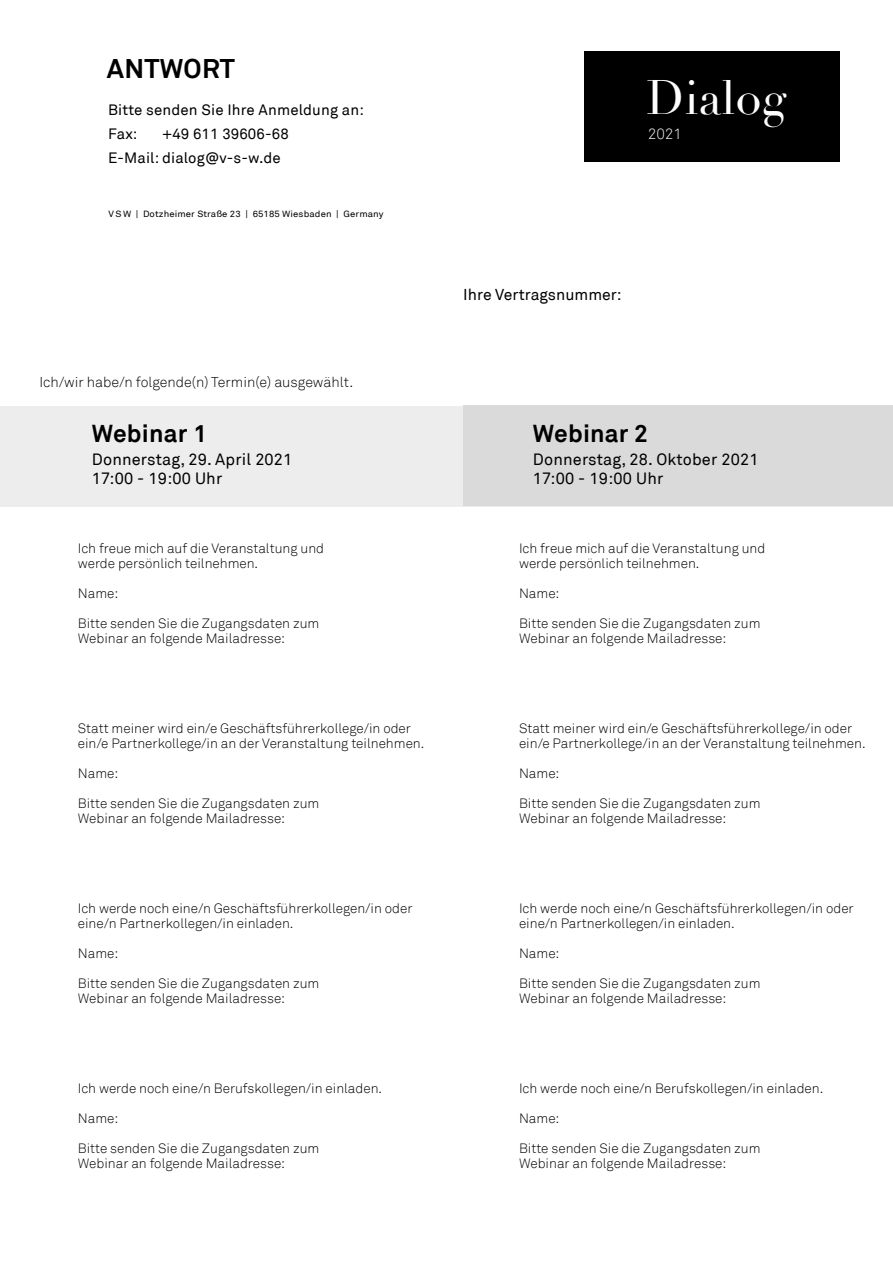
<style>
.page{position:relative;width:893px;height:1263px;background:#fff}
.page>*{position:absolute;margin:0;border:0;box-sizing:border-box;transform-origin:0 0}
.t1{font:47.25px "Didot";color:#fff}
.t2{font:700 27px "Akkurat";letter-spacing:.01em;color:#000}
.t3{font:700 24.45px "Akkurat";letter-spacing:.01em;color:#000}
.t4{font:16.35px/19.5px "Akkurat";letter-spacing:.01em;color:#000}
.t5{font:15.75px "Akkurat";color:#000}
.t6{font:15px/24px "Akkurat";letter-spacing:.01em;color:#000}
.t7{font:300 15px "Akkurat";color:#fff}
.t8{font:300 14.25px "Akkurat";color:#000}
.t9{font:300 13.5px/15px "Akkurat";color:#000}
.t10{font:9px "Akkurat";letter-spacing:.01em;color:#000;scale:1.06 1}
</style>
<div class="page">
<div style="left:0;top:406px;width:893px;height:100px;background:#ededed"></div>
<div style="left:464px;top:406px;width:429px;height:100px;background:#dadada"></div>
<div style="left:584px;top:51px;width:256px;height:111px;background:#000"></div>
<h2 class="t2" style="left:107px;top:51px;width:130px">ANTWORT</h2>
<p class="t6" style="left:108px;top:98px;width:257px">Bitte senden Sie Ihre Anmeldung an:<br>Fax:</p>
<p class="t6" style="left:108px;top:122px;width:182px;text-indent:54px">+49 611 39606-68<br>E-Mail: dialog@v-s-w.de</p>
<p class="t10" style="left:109px;top:208px;width:261px">V S W | Dotzheimer Straße 23 | 65185 Wiesbaden | Germany</p>
<p class="t8" style="left:39px;top:373px;width:315px">Ich/wir habe/n folgende(n) Termin(e) ausgewählt.</p>
<h3 class="t3" style="left:92px;top:418px;width:117px">Webinar 1</h3>
<p class="t4" style="left:92px;top:450px;width:202px">Donnerstag, 29. April 2021<br>17:00 - 19:00 Uhr</p>
<p class="t9" style="left:78px;top:541px;width:248px">Ich freue mich auf die Veranstaltung und werde persönlich teilnehmen.</p>
<p class="t9" style="left:78px;top:586px;width:42px">Name:</p>
<p class="t9" style="left:78px;top:616px;width:243px">Bitte senden Sie die Zugangsdaten zum<br>Webinar an folgende Mailadresse:</p>
<p class="t9" style="left:78px;top:721px;width:348px">Statt meiner wird ein/e Geschäftsführerkollege/in oder ein/e Partnerkollege/in an der Veranstaltung teilnehmen.</p>
<p class="t9" style="left:78px;top:766px;width:42px">Name:</p>
<p class="t9" style="left:78px;top:796px;width:243px">Bitte senden Sie die Zugangsdaten zum<br>Webinar an folgende Mailadresse:</p>
<p class="t9" style="left:78px;top:901px;width:336px">Ich werde noch eine/n Geschäftsführerkollegen/in oder eine/n Partnerkollegen/in einladen.</p>
<p class="t9" style="left:78px;top:946px;width:42px">Name:</p>
<p class="t9" style="left:78px;top:976px;width:243px">Bitte senden Sie die Zugangsdaten zum<br>Webinar an folgende Mailadresse:</p>
<p class="t9" style="left:78px;top:1081px;width:306px">Ich werde noch eine/n Berufskollegen/in einladen.</p>
<p class="t9" style="left:78px;top:1111px;width:42px">Name:</p>
<p class="t9" style="left:78px;top:1141px;width:243px">Bitte senden Sie die Zugangsdaten zum<br>Webinar an folgende Mailadresse:</p>
<h1 class="t1" style="left:646px;top:69px;width:142px">Dialog</h1>
<p class="t7" style="left:648px;top:125px;width:36px">2021</p>
<p class="t5" style="left:463px;top:286px;width:160px">Ihre Vertragsnummer:</p>
<h3 class="t3" style="left:533px;top:418px;width:117px">Webinar 2</h3>
<p class="t4" style="left:533px;top:450px;width:227px">Donnerstag, 28. Oktober 2021<br>17:00 - 19:00 Uhr</p>
<p class="t9" style="left:519px;top:541px;width:248px">Ich freue mich auf die Veranstaltung und werde persönlich teilnehmen.</p>
<p class="t9" style="left:519px;top:586px;width:42px">Name:</p>
<p class="t9" style="left:519px;top:616px;width:243px">Bitte senden Sie die Zugangsdaten zum<br>Webinar an folgende Mailadresse:</p>
<p class="t9" style="left:519px;top:721px;width:348px">Statt meiner wird ein/e Geschäftsführerkollege/in oder ein/e Partnerkollege/in an der Veranstaltung teilnehmen.</p>
<p class="t9" style="left:519px;top:766px;width:42px">Name:</p>
<p class="t9" style="left:519px;top:796px;width:243px">Bitte senden Sie die Zugangsdaten zum<br>Webinar an folgende Mailadresse:</p>
<p class="t9" style="left:519px;top:901px;width:336px">Ich werde noch eine/n Geschäftsführerkollegen/in oder eine/n Partnerkollegen/in einladen.</p>
<p class="t9" style="left:519px;top:946px;width:42px">Name:</p>
<p class="t9" style="left:519px;top:976px;width:243px">Bitte senden Sie die Zugangsdaten zum<br>Webinar an folgende Mailadresse:</p>
<p class="t9" style="left:519px;top:1081px;width:306px">Ich werde noch eine/n Berufskollegen/in einladen.</p>
<p class="t9" style="left:519px;top:1111px;width:42px">Name:</p>
<p class="t9" style="left:519px;top:1141px;width:243px">Bitte senden Sie die Zugangsdaten zum<br>Webinar an folgende Mailadresse:</p>
</div>
